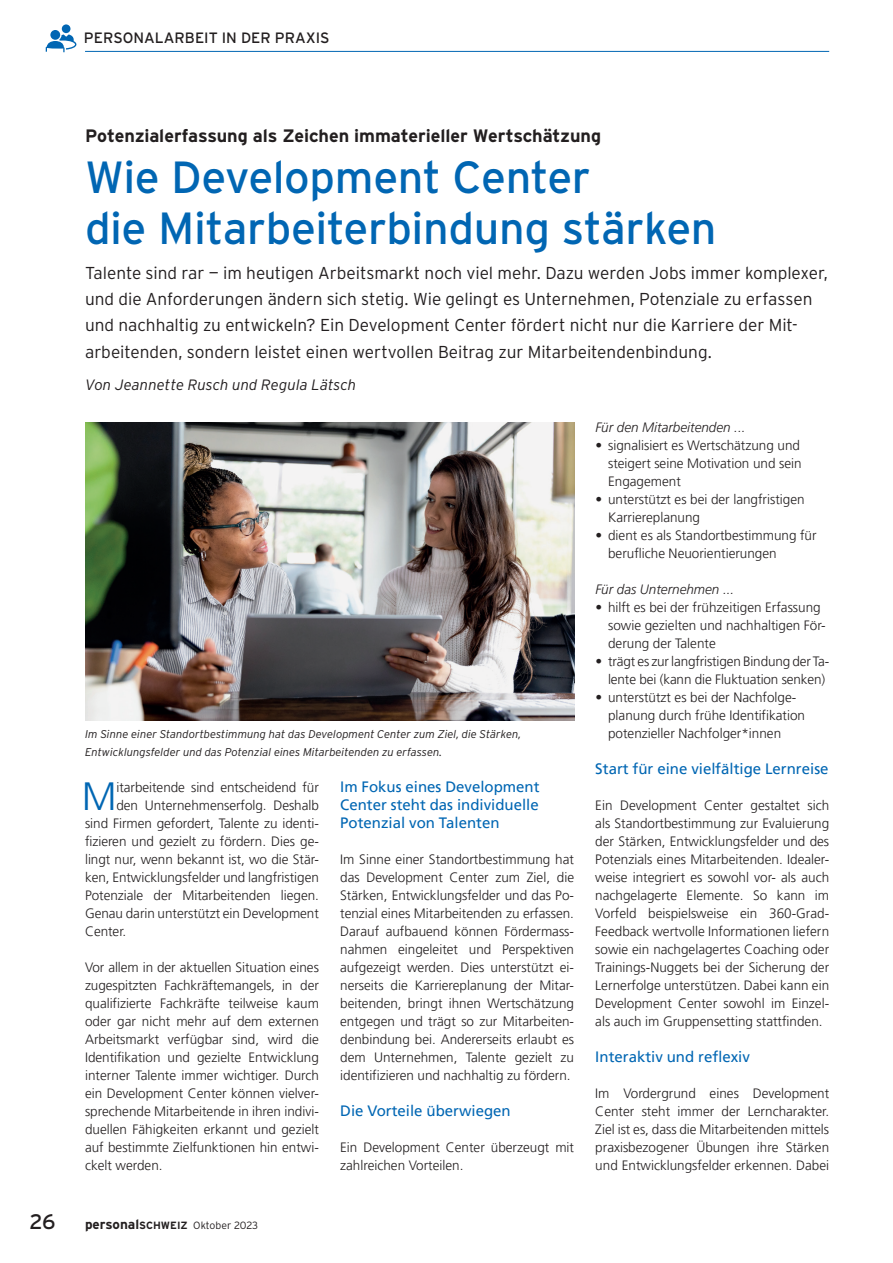
<style>
.page{position:relative;width:893px;height:1263px;background:#fff}
.page>*{position:absolute;margin:0;border:0;box-sizing:border-box;transform-origin:0 0}
.t1{font:45px/51px "Interstate";letter-spacing:-.01em;color:#0166b3}
.t2{font:300 39.3px "Frutiger LT Pro";color:#0166b3}
.t3{font:21px "Interstate";color:#231f20}
.t4{font:700 18px "Interstate";letter-spacing:-.005em;color:#231f20}
.t5{font:300 17.25px/26.2px "Interstate";letter-spacing:-.005em;color:#231f20}
.t6{font:15px/18px "Frutiger LT Pro";color:#0166b3;text-align:justify}
.t7{font:italic 300 15px "Interstate";color:#231f20}
.t8{font:15px "Interstate";color:#231f20}
.t9{font:300 13.5px/18px "Frutiger LT Pro";color:#231f20;text-align:justify}
.t10{font:italic 300 13.5px "Frutiger LT Pro";color:#231f20}
.t11{font:italic 300 11.25px/18px "Interstate";color:#231f20}
.t12{font:300 10.5px "Interstate";letter-spacing:-.015em;color:#231f20}
.s1{font-weight:700;font-size:13.5px}
.s2{font-weight:700}
</style>
<div class="page">
<div style="left:62px;top:24px;width:8px;height:9px;background:#0166b3;border-radius:50%"></div>
<svg style="left:50px;top:30px;width:10px;height:10px"></svg>
<svg style="left:46px;top:34px;width:30px;height:18px"></svg>
<hr style="left:85px;top:51px;width:744px;height:1px;background:#0166b3">
<img style="left:85px;top:423px;width:489px;height:297px">
<p class="t8" style="left:84px;top:28px;width:247px">PERSONALARBEIT IN DER PRAXIS</p>
<h3 class="t4" style="left:85px;top:125px;width:518px">Potenzialerfassung als Zeichen immaterieller Wertschätzung</h3>
<h1 class="t1" style="left:85px;top:151px;width:633px">Wie Development Center<br>die Mitarbeiterbindung stärken</h1>
<p class="t5" style="left:85px;top:259px;width:744px">Talente sind rar — im heutigen Arbeitsmarkt noch viel mehr. Dazu werden Jobs immer komplexer, und die Anforderungen ändern sich stetig. Wie gelingt es Unternehmen, Potenziale zu erfassen und nachhaltig zu entwickeln? Ein Development Center fördert nicht nur die Karriere der Mit&shy;arbeitenden, sondern leistet einen wertvollen Beitrag zur Mitarbeitendenbindung.</p>
<p class="t7" style="left:85px;top:376px;width:273px">Von Jeannette Rusch und Regula Lätsch</p>
<p class="t11" style="left:85px;top:725px;width:438px">Im Sinne einer Standortbestimmung hat das Development Center zum Ziel, die Stärken,<br>Entwicklungsfelder und das Potenzial eines Mitarbeitenden zu erfassen.</p>
<h2 class="t2" style="left:82px;top:773px;width:36px">M</h2>
<p class="t9" style="left:116px;top:778px;width:204px">itarbeitende sind entscheidend für</p>
<p class="t9" style="left:116px;top:796px;width:204px">den Unternehmenserfolg. Deshalb</p>
<p class="t9" style="left:85px;top:814px;width:235px">sind Firmen gefordert, Talente zu identi-</p>
<p class="t9" style="left:85px;top:832px;width:235px">fizieren und gezielt zu fördern. Dies ge-</p>
<p class="t9" style="left:85px;top:850px;width:235px">lingt nur, wenn bekannt ist, wo die Stär-</p>
<p class="t9" style="left:85px;top:868px;width:235px">ken, Entwicklungsfelder und langfristigen</p>
<p class="t9" style="left:85px;top:886px;width:235px">Potenziale der Mitarbeitenden liegen.</p>
<p class="t9" style="left:85px;top:904px;width:235px">Genau darin unterstützt ein Development</p>
<p class="t9" style="left:85px;top:922px;width:43px">Center.</p>
<p class="t9" style="left:85px;top:958px;width:235px">Vor allem in der aktuellen Situation eines zugespitzten Fachkräftemangels, in der qualifizierte Fachkräfte teilweise kaum oder gar nicht mehr auf dem externen Arbeitsmarkt verfügbar sind, wird die Identifikation und gezielte Entwicklung interner Talente immer wichtiger. Durch ein Development Center können vielver&shy;sprechende Mitarbeitende in ihren indivi&shy;duellen Fähigkeiten erkannt und gezielt auf bestimmte Zielfunktionen hin entwi&shy;ckelt werden.</p>
<h3 class="t3" style="left:29px;top:1209px;width:28px">26</h3>
<p class="t12" style="left:85px;top:1218px;width:174px"><span class="s1">personal</span><span class="s2">SCHWEIZ</span> Oktober 2023</p>
<p class="t6" style="left:340px;top:778px;width:201px">Im Fokus eines Development Center steht das individuelle Potenzial von Talenten</p>
<p class="t9" style="left:340px;top:850px;width:235px">Im Sinne einer Standortbestimmung hat das Development Center zum Ziel, die Stärken, Entwicklungsfelder und das Po&shy;tenzial eines Mitarbeitenden zu erfassen.<br>Darauf aufbauend können Fördermass&shy;nahmen eingeleitet und Perspektiven aufgezeigt werden. Dies unterstützt ei&shy;nerseits die Karriereplanung der Mitar&shy;beitenden, bringt ihnen Wertschätzung entgegen und trägt so zur Mitarbeiten&shy;denbindung bei. Andererseits erlaubt es dem Unternehmen, Talente gezielt zu identifizieren und nachhaltig zu fördern.</p>
<p class="t6" style="left:340px;top:1102px;width:172px">Die Vorteile überwiegen</p>
<p class="t9" style="left:340px;top:1138px;width:235px">Ein Development Center überzeugt mit zahlreichen Vorteilen.</p>
<p class="t10" style="left:595px;top:419px;width:152px">Für den Mitarbeitenden ...</p>
<p class="t9" style="left:608px;top:436px;width:195px;text-indent:-13px">• signalisiert es Wertschätzung und steigert seine Motivation und sein Engagement</p>
<p class="t9" style="left:608px;top:490px;width:198px;text-indent:-13px">• unterstützt es bei der langfristigen<br>Karriereplanung</p>
<p class="t9" style="left:608px;top:526px;width:210px;text-indent:-13px">• dient es als Standortbestimmung für berufliche Neuorientierungen</p>
<p class="t10" style="left:595px;top:581px;width:140px">Für das Unternehmen ...</p>
<p class="t9" style="left:608px;top:598px;width:219px;text-align:left;text-indent:-13px">• hilft es bei der frühzeitigen Erfassung sowie gezielten und nachhaltigen För&shy;derung der Talente</p>
<p class="t9" style="left:595px;top:652px;width:235px;text-align:right">• trägt es zur langfristigen Bindung der Ta&shy;lente bei (kann die Fluktuation senken)</p>
<p class="t9" style="left:608px;top:688px;width:198px;text-align:left;text-indent:-13px">• unterstützt es bei der Nachfolge&shy;planung durch frühe Identifikation potenzieller Nachfolger*innen</p>
<p class="t6" style="left:595px;top:760px;width:235px">Start für eine vielfältige Lernreise</p>
<p class="t9" style="left:595px;top:796px;width:235px">Ein Development Center gestaltet sich als Standortbestimmung zur Evaluierung der Stärken, Entwicklungsfelder und des Potenzials eines Mitarbeitenden. Idealer&shy;weise integriert es sowohl vor- als auch nachgelagerte Elemente. So kann im Vorfeld beispielsweise ein 360-Grad-Feedback wertvolle Informationen liefern sowie ein nachgelagertes Coaching oder Trainings-Nuggets bei der Sicherung der Lernerfolge unterstützen. Dabei kann ein Development Center sowohl im Einzel&shy;als auch im Gruppensetting stattfinden.</p>
<p class="t6" style="left:595px;top:1048px;width:156px">Interaktiv und reflexiv</p>
<p class="t9" style="left:595px;top:1084px;width:235px">Im Vordergrund eines Development Center steht immer der Lerncharakter.<br>Ziel ist es, dass die Mitarbeitenden mittels praxisbezogener Übungen ihre Stärken und Entwicklungsfelder erkennen. Dabei</p>
</div>
